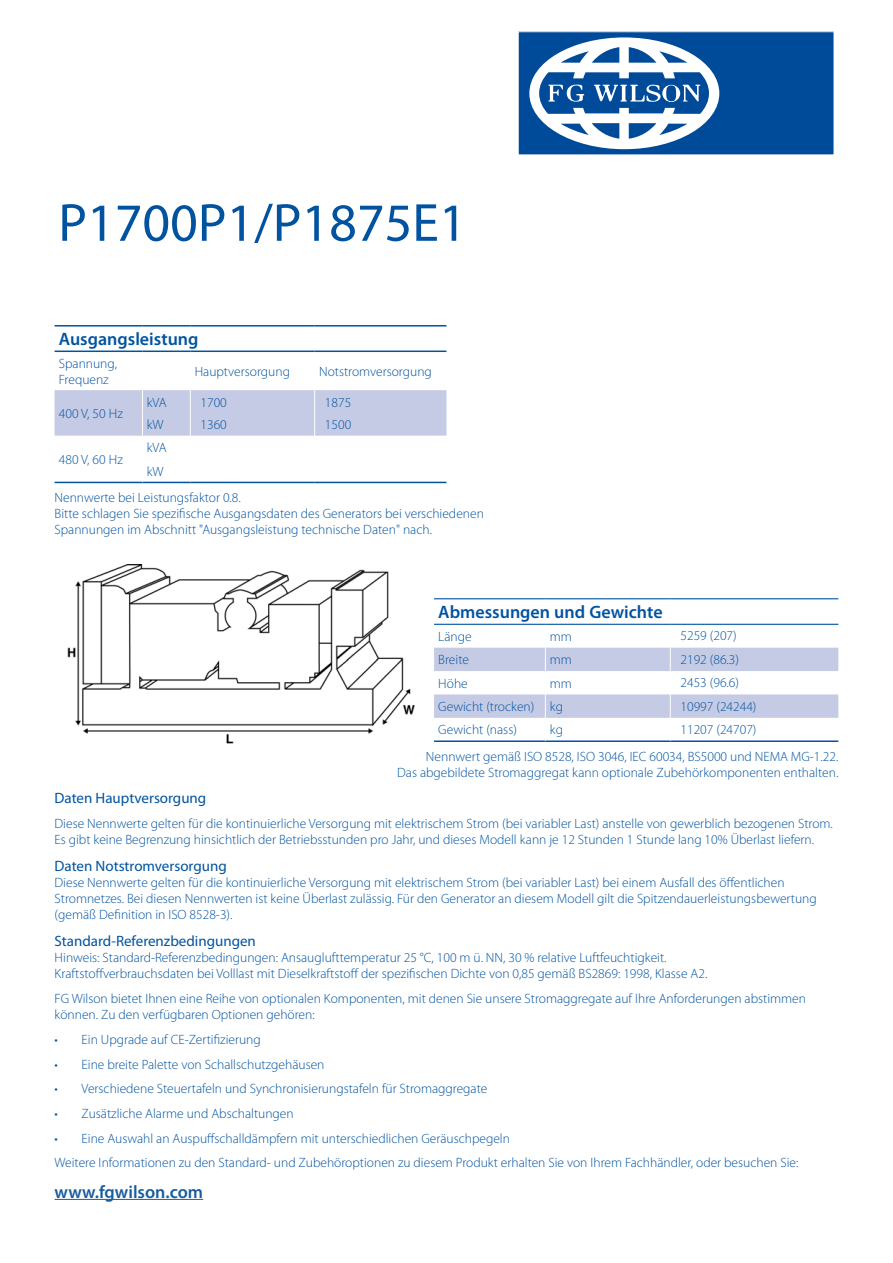
<style>
.page{position:relative;width:893px;height:1263px;background:#fff}
.page>*{position:absolute;margin:0;border:0;box-sizing:border-box;transform-origin:0 0}
.Table_Text{font:54px "Myriad Pro";color:#0153a0}
.Table_Title{font:600 18px "Myriad Pro";color:#0153a0}
._3__Body_Text{font:600 18px "Myriad Pro";color:#175d9e}
._2__Header_text{font:15px "Myriad Pro";color:#0153a0}
._3__Body_Text-2{font:15px "Myriad Pro";color:#0153a0}
._3__Body_Text-3{font:300 13.5px/16.2px "Myriad Pro";color:#0153a0}
.Table_Text-2{font:300 13.5px/16.2px "Myriad Pro";color:#0153a0}
</style>
<div class="page">
<hr style="left:55px;top:1199px;width:148px;height:1px;background:#175d9e">
<hr style="left:55px;top:482px;width:87px;height:1px;background:#0153a0">
<hr style="left:142px;top:482px;width:48px;height:1px;background:#0153a0">
<svg style="left:55px;top:390px;width:391px;height:92px"></svg>
<hr style="left:55px;top:325px;width:87px;height:1px;background:#0153a0">
<hr style="left:142px;top:325px;width:48px;height:1px;background:#0153a0">
<hr style="left:190px;top:325px;width:125px;height:1px;background:#0153a0">
<hr style="left:315px;top:325px;width:131px;height:1px;background:#0153a0">
<hr style="left:55px;top:350px;width:87px;height:2px;background:#0153a0">
<hr style="left:142px;top:350px;width:48px;height:2px;background:#0153a0">
<hr style="left:190px;top:350px;width:125px;height:2px;background:#0153a0">
<hr style="left:315px;top:350px;width:131px;height:2px;background:#0153a0">
<hr style="left:190px;top:482px;width:125px;height:1px;background:#0153a0">
<hr style="left:315px;top:482px;width:131px;height:1px;background:#0153a0">
<hr style="left:434px;top:740px;width:111px;height:2px;background:#0153a0">
<hr style="left:545px;top:740px;width:125px;height:2px;background:#0153a0">
<hr style="left:670px;top:740px;width:168px;height:2px;background:#0153a0">
<svg style="left:434px;top:647px;width:404px;height:71px"></svg>
<hr style="left:434px;top:598px;width:111px;height:1px;background:#0153a0">
<hr style="left:545px;top:598px;width:125px;height:1px;background:#0153a0">
<hr style="left:670px;top:598px;width:168px;height:1px;background:#0153a0">
<hr style="left:434px;top:624px;width:111px;height:1px;background:#0153a0">
<hr style="left:545px;top:624px;width:125px;height:1px;background:#0153a0">
<hr style="left:670px;top:624px;width:168px;height:1px;background:#0153a0">
<img style="left:67px;top:564px;width:347px;height:180px">
<div style="left:518px;top:32px;width:316px;height:123px;background:#004a9a"></div>
<div style="left:518px;top:31px;width:316px;height:124px;border:1px solid #fff"></div>
<svg style="left:529px;top:37px;width:190px;height:112px"></svg>
<p class="Table_Text" style="left:58px;top:193px;width:410px">P1700P1/P1875E1</p>
<p class="Table_Title" style="left:59px;top:329px;width:141px">Ausgangsleistung</p>
<p class="Table_Text-2" style="left:59px;top:356px;width:60px">Spannung,<br>Frequenz</p>
<p class="Table_Text-2" style="left:195px;top:364px;width:97px">Hauptversorgung</p>
<p class="Table_Text-2" style="left:319px;top:364px;width:114px">Notstromversorgung</p>
<p class="Table_Text-2" style="left:59px;top:406px;width:66px">400 V, 50 Hz</p>
<p class="Table_Text-2" style="left:147px;top:394px;width:21px">kVA</p>
<p class="Table_Text-2" style="left:201px;top:394px;width:28px">1700</p>
<p class="Table_Text-2" style="left:325px;top:394px;width:28px">1875</p>
<p class="Table_Text-2" style="left:147px;top:417px;width:18px">kW</p>
<p class="Table_Text-2" style="left:201px;top:417px;width:28px">1360</p>
<p class="Table_Text-2" style="left:325px;top:417px;width:28px">1500</p>
<p class="Table_Text-2" style="left:147px;top:440px;width:21px">kVA</p>
<p class="Table_Text-2" style="left:147px;top:463px;width:18px">kW</p>
<p class="_3__Body_Text-3" style="left:55px;top:489px;width:431px">Nennwerte bei Leistungsfaktor 0.8.<br>Bitte schlagen Sie spezifische Ausgangsdaten des Generators bei verschiedenen<br>Spannungen im Abschnitt "Ausgangsleistung technische Daten" nach.</p>
<p class="Table_Text-2" style="left:59px;top:452px;width:66px">480 V, 60 Hz</p>
<p class="Table_Title" style="left:438px;top:602px;width:226px">Abmessungen und Gewichte</p>
<p class="Table_Text-2" style="left:438px;top:629px;width:35px">Länge</p>
<p class="Table_Text-2" style="left:550px;top:629px;width:24px">mm</p>
<p class="Table_Text-2" style="left:680px;top:628px;width:58px">5259 (207)</p>
<p class="Table_Text-2" style="left:438px;top:651px;width:32px">Breite</p>
<p class="Table_Text-2" style="left:550px;top:651px;width:24px">mm</p>
<p class="Table_Text-2" style="left:680px;top:651px;width:60px">2192 (86.3)</p>
<p class="Table_Text-2" style="left:438px;top:675px;width:31px">Höhe</p>
<p class="Table_Text-2" style="left:550px;top:675px;width:24px">mm</p>
<p class="Table_Text-2" style="left:680px;top:675px;width:60px">2453 (96.6)</p>
<p class="Table_Text-2" style="left:438px;top:699px;width:98px">Gewicht (trocken)</p>
<p class="Table_Text-2" style="left:550px;top:699px;width:15px">kg</p>
<p class="Table_Text-2" style="left:680px;top:698px;width:77px">10997 (24244)</p>
<p class="Table_Text-2" style="left:438px;top:722px;width:80px">Gewicht (nass)</p>
<p class="Table_Text-2" style="left:550px;top:722px;width:15px">kg</p>
<p class="Table_Text-2" style="left:680px;top:722px;width:77px">11207 (24707)</p>
<p class="_3__Body_Text-3" style="left:397px;top:748px;width:443px;text-align:right">Nennwert gemäß ISO 8528, ISO 3046, IEC 60034, BS5000 und NEMA MG-1.22.<br>Das abgebildete Stromaggregat kann optionale Zubehörkomponenten enthalten.</p>
<p class="_3__Body_Text-2" style="left:55px;top:790px;width:153px">Daten Hauptversorgung</p>
<p class="_3__Body_Text-3" style="left:55px;top:816px;width:780px">Diese Nennwerte gelten für die kontinuierliche Versorgung mit elektrischem Strom (bei variabler Last) anstelle von gewerblich bezogenen Strom.<br>Es gibt keine Begrenzung hinsichtlich der Betriebsstunden pro Jahr, und dieses Modell kann je 12 Stunden 1 Stunde lang 10% Überlast liefern.</p>
<p class="_2__Header_text" style="left:55px;top:857px;width:174px">Daten Notstromversorgung</p>
<p class="_3__Body_Text-3" style="left:55px;top:875px;width:764px">Diese Nennwerte gelten für die kontinuierliche Versorgung mit elektrischem Strom (bei variabler Last) bei einem Ausfall des öffentlichen<br>Stromnetzes. Bei diesen Nennwerten ist keine Überlast zulässig. Für den Generator an diesem Modell gilt die Spitzendauerleistungsbewertung (gemäß Definition in ISO 8528-3).</p>
<p class="_2__Header_text" style="left:55px;top:933px;width:203px">Standard-Referenzbedingungen</p>
<p class="_3__Body_Text-3" style="left:55px;top:950px;width:654px">Hinweis: Standard-Referenzbedingungen: Ansauglufttemperatur 25 °C, 100 m ü. NN, 30 % relative Luftfeuchtigkeit.<br>Kraftstoffverbrauchsdaten bei Volllast mit Dieselkraftstoff der spezifischen Dichte von 0,85 gemäß BS2869: 1998, Klasse A2.</p>
<p class="_3__Body_Text-3" style="left:55px;top:991px;width:753px">FG Wilson bietet Ihnen eine Reihe von optionalen Komponenten, mit denen Sie unsere Stromaggregate auf Ihre Anforderungen abstimmen können. Zu den verfügbaren Optionen gehören:</p>
<p class="_3__Body_Text-3" style="left:55px;top:1031px;width:208px">• Ein Upgrade auf CE-Zertifizierung</p>
<p class="_3__Body_Text-3" style="left:55px;top:1056px;width:271px">• Eine breite Palette von Schallschutzgehäusen</p>
<p class="_3__Body_Text-3" style="left:55px;top:1081px;width:434px">• Verschiedene Steuertafeln und Synchronisierungstafeln für Stromaggregate</p>
<p class="_3__Body_Text-3" style="left:55px;top:1106px;width:241px">• Zusätzliche Alarme und Abschaltungen</p>
<p class="_3__Body_Text-3" style="left:55px;top:1130px;width:457px">• Eine Auswahl an Auspuffschalldämpfern mit unterschiedlichen Geräuschpegeln</p>
<p class="_3__Body_Text-3" style="left:55px;top:1155px;width:745px">Weitere Informationen zu den Standard- und Zubehöroptionen zu diesem Produkt erhalten Sie von Ihrem Fachhändler, oder besuchen Sie:</p>
<p class="_3__Body_Text" style="left:55px;top:1181px;width:150px">www.fgwilson.com</p>
</div>
